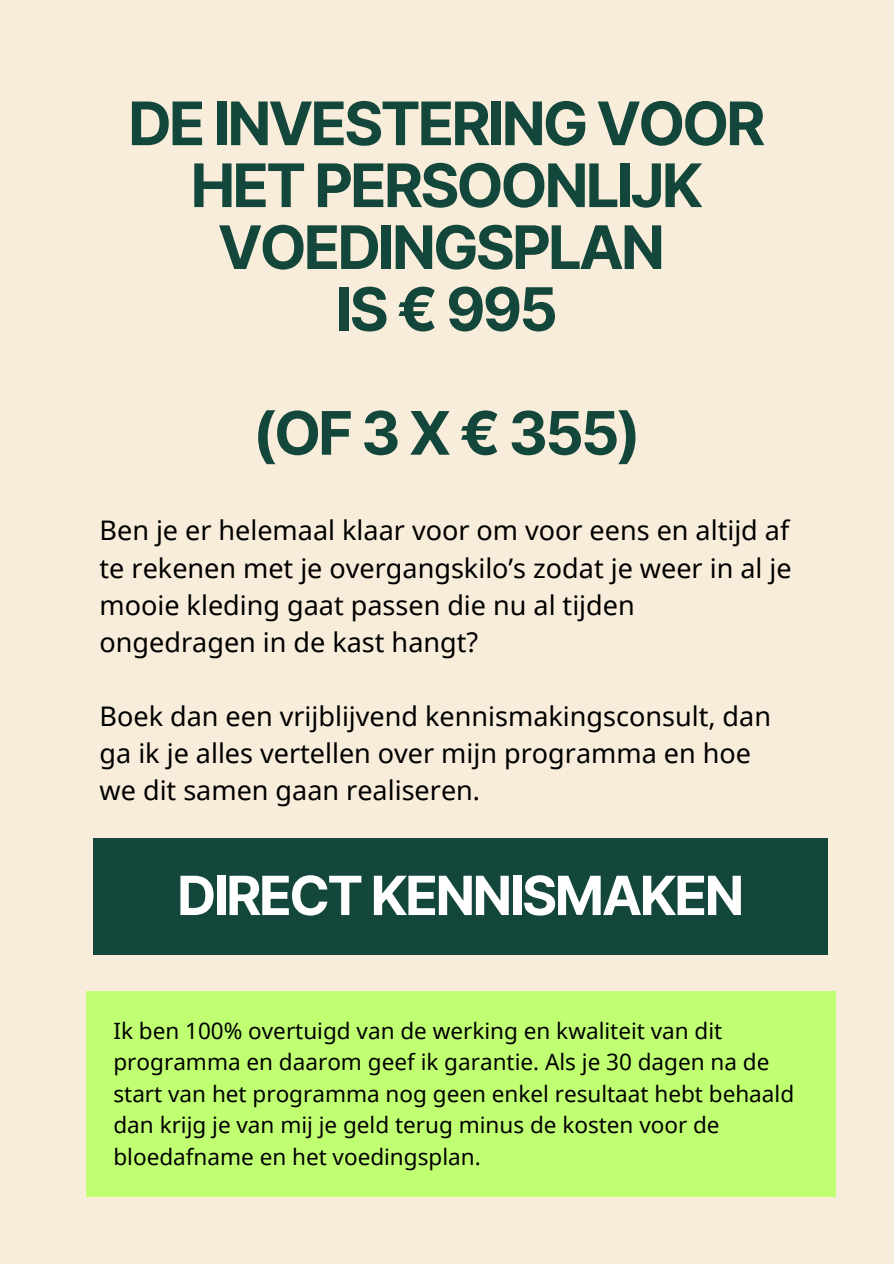
<style>
.page{position:relative;width:894px;height:1264px;background:#fff}
.page>*{position:absolute;margin:0;border:0;box-sizing:border-box;transform-origin:0 0}
.t1{font:700 60px/61.8px "Inter";letter-spacing:-.05em;color:#14473b;text-align:center}
.t2{font:700 54px "Inter";letter-spacing:-.05em;color:#fff}
.t3{font:27px/37.2px "Noto Sans";color:#000}
.t4{font:22.5px/31.5px "Noto Sans";color:#000}
</style>
<div class="page">
<div style="left:0;top:0;width:893px;height:1263px;background:#f8edda"></div>
<div style="left:85px;top:991px;width:750px;height:205px;background:#c1ff72"></div>
<div style="left:94px;top:838px;width:733px;height:116px;background:#14473b"></div>
<h1 class="t1" style="left:128px;top:92px;width:638px">DE INVESTERING VOOR<br>HET PERSOONLIJK<br>VOEDINGSPLAN<br>IS € 995</h1>
<h1 class="t1" style="left:252px;top:402px;width:390px">(OF 3 X € 355)</h1>
<h1 class="t3" style="left:100px;top:511px;width:693px">Ben je er helemaal klaar voor om voor eens en altijd af te rekenen met je overgangskilo’s zodat je weer in al je mooie kleding gaat passen die nu al tijden ongedragen in de kast hangt?</h1>
<p class="t3" style="left:100px;top:697px;width:672px">Boek dan een vrijblijvend kennismakingsconsult, dan ga ik je alles vertellen over mijn programma en hoe we dit samen gaan realiseren.</p>
<h2 class="t2" style="left:177px;top:863px;width:568px">DIRECT KENNISMAKEN</h2>
<h2 class="t4" style="left:113px;top:1014px;width:682px">Ik ben 100% overtuigd van de werking en kwaliteit van dit programma en daarom geef ik garantie. Als je 30 dagen na de start van het programma nog geen enkel resultaat hebt behaald dan krijg je van mij je geld terug minus de kosten voor de bloedafname en het voedingsplan.</h2>
</div>
